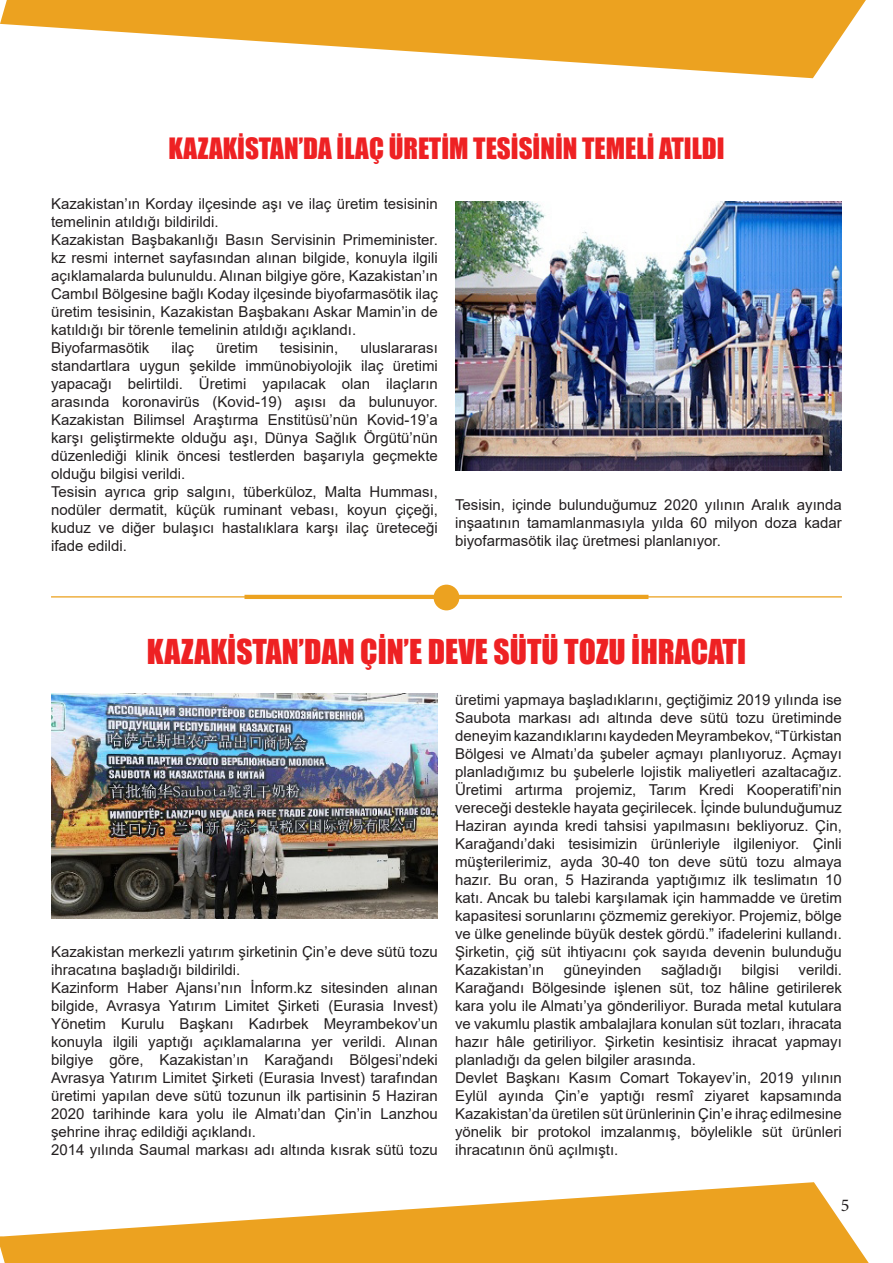
<style>
.page{position:relative;width:893px;height:1263px;background:#fff}
.page>*{position:absolute;margin:0;border:0;box-sizing:border-box;transform-origin:0 0}
.t1{font:31.5px "Impact";color:#ee2123}
.t2{font:27px "Impact";color:#ee2123}
.t3{font:18px "Minion Pro";color:#231f20}
.t4{font:15px/18px "Arial";color:#231f20;text-align:justify}
</style>
<div class="page">
<svg style="left:1px;top:0;width:865px;height:78px;fill:#eca220"></svg>
<svg style="left:6px;top:1182px;width:863px;height:81px"></svg>
<svg style="left:0;top:1236px;width:6px;height:27px"></svg>
<img style="left:51px;top:694px;width:387px;height:224px">
<div style="left:434px;top:585px;width:25px;height:25px;background:#eca220;border-radius:50%"></div>
<hr style="left:244px;top:595px;width:404px;height:4px;background:#eca220">
<hr style="left:51px;top:596px;width:791px;height:1px;background:#eca220">
<img style="left:455px;top:202px;width:387px;height:269px">
<p class="t2" style="left:168px;top:128px;width:558px">KAZAKİSTAN’DA İLAÇ ÜRETİM TESİSİNİN TEMELİ ATILDI</p>
<p class="t4" style="left:51px;top:194px;width:388px">Kazakistan’ın Korday ilçesinde aşı ve ilaç üretim tesisinin temelinin atıldığı bildirildi.</p>
<p class="t4" style="left:51px;top:230px;width:388px">Kazakistan Başbakanlığı Basın Servisinin Primeminister. kz resmi internet sayfasından alınan bilgide, konuyla ilgili açıklamalarda bulunuldu. Alınan bilgiye göre, Kazakistan’ın Cambıl Bölgesine bağlı Koday ilçesinde biyofarmasötik ilaç üretim tesisinin, Kazakistan Başbakanı Askar Mamin’in de katıldığı bir törenle temelinin atıldığı açıklandı.</p>
<p class="t4" style="left:51px;top:338px;width:100px">Biyofarmasötik</p>
<p class="t4" style="left:172px;top:338px;width:24px">ilaç</p>
<p class="t4" style="left:216px;top:338px;width:43px">üretim</p>
<p class="t4" style="left:280px;top:338px;width:60px">tesisinin,</p>
<p class="t4" style="left:51px;top:338px;width:388px;text-indent:309px">uluslararası standartlara uygun şekilde immünobiyolojik ilaç üretimi yapacağı belirtildi. Üretimi yapılacak olan ilaçların arasında koronavirüs (Kovid-19) aşısı da bulunuyor.<br>Kazakistan Bilimsel Araştırma Enstitüsü’nün Kovid-19’a karşı geliştirmekte olduğu aşı, Dünya Sağlık Örgütü’nün düzenlediği klinik öncesi testlerden başarıyla geçmekte olduğu bilgisi verildi.</p>
<p class="t4" style="left:51px;top:482px;width:388px">Tesisin ayrıca grip salgını, tüberküloz, Malta Humması, nodüler dermatit, küçük ruminant vebası, koyun çiçeği, kuduz ve diğer bulaşıcı hastalıklara karşı ilaç üreteceği ifade edildi.</p>
<p class="t4" style="left:455px;top:495px;width:388px">Tesisin, içinde bulunduğumuz 2020 yılının Aralık ayında inşaatının tamamlanmasıyla yılda 60 milyon doza kadar biyofarmasötik ilaç üretmesi planlanıyor.</p>
<p class="t1" style="left:147px;top:627px;width:601px">KAZAKİSTAN’DAN ÇİN’E DEVE SÜTÜ TOZU İHRACATI</p>
<p class="t4" style="left:455px;top:690px;width:388px">üretimi yapmaya başladıklarını, geçtiğimiz 2019 yılında ise Saubota markası adı altında deve sütü tozu üretiminde deneyim kazandıklarını kaydeden Meyrambekov, “Türkistan Bölgesi ve Almatı’da şubeler açmayı planlıyoruz. Açmayı planladığımız bu şubelerle lojistik maliyetleri azaltacağız.<br>Üretimi artırma projemiz, Tarım Kredi Kooperatifi’nin vereceği destekle hayata geçirilecek. İçinde bulunduğumuz Haziran ayında kredi tahsisi yapılmasını bekliyoruz. Çin, Karağandı’daki tesisimizin ürünleriyle ilgileniyor. Çinli müşterilerimiz, ayda 30-40 ton deve sütü tozu almaya hazır. Bu oran, 5 Haziranda yaptığımız ilk teslimatın 10 katı. Ancak bu talebi karşılamak için hammadde ve üretim kapasitesi sorunlarını çözmemiz gerekiyor. Projemiz, bölge ve ülke genelinde büyük destek gördü.” ifadelerini kullandı.</p>
<p class="t4" style="left:455px;top:942px;width:388px">Şirketin, çiğ süt ihtiyacını çok sayıda devenin bulunduğu<br>Kazakistan’ın</p>
<p class="t4" style="left:51px;top:943px;width:388px">Kazakistan merkezli yatırım şirketinin Çin’e deve sütü tozu ihracatına başladığı bildirildi.</p>
<p class="t4" style="left:51px;top:979px;width:388px">Kazinform Haber Ajansı’nın İnform.kz sitesinden alınan bilgide, Avrasya Yatırım Limitet Şirketi (Eurasia Invest)<br>Yönetim Kurulu Başkanı Kadırbek Meyrambekov’un konuyla ilgili yaptığı açıklamalarına yer verildi. Alınan bilgiye göre, Kazakistan’ın Karağandı Bölgesi’ndeki Avrasya Yatırım Limitet Şirketi (Eurasia Invest) tarafından üretimi yapılan deve sütü tozunun ilk partisinin 5 Haziran 2020 tarihinde kara yolu ile Almatı’dan Çin’in Lanzhou şehrine ihraç edildiği açıklandı.</p>
<p class="t4" style="left:51px;top:1141px;width:388px">2014 yılında Saumal markası adı altında kısrak sütü tozu</p>
<p class="t4" style="left:564px;top:960px;width:79px">güneyinden</p>
<p class="t4" style="left:661px;top:960px;width:62px">sağladığı</p>
<p class="t4" style="left:741px;top:960px;width:39px">bilgisi</p>
<p class="t4" style="left:455px;top:960px;width:388px;text-indent:344px">verildi.<br>Karağandı Bölgesinde işlenen süt, toz hâline getirilerek kara yolu ile Almatı’ya gönderiliyor. Burada metal kutulara ve vakumlu plastik ambalajlara konulan süt tozları, ihracata hazır hâle getiriliyor. Şirketin kesintisiz ihracat yapmayı planladığı da gelen bilgiler arasında.</p>
<p class="t4" style="left:455px;top:1068px;width:388px">Devlet Başkanı Kasım Comart Tokayev’in, 2019 yılının Eylül ayında Çin’e yaptığı resmî ziyaret kapsamında Kazakistan’da üretilen süt ürünlerinin Çin’e ihraç edilmesine yönelik bir protokol imzalanmış, böylelikle süt ürünleri ihracatının önü açılmıştı.</p>
<p class="t3" style="left:841px;top:1193px;width:10px">5</p>
</div>
